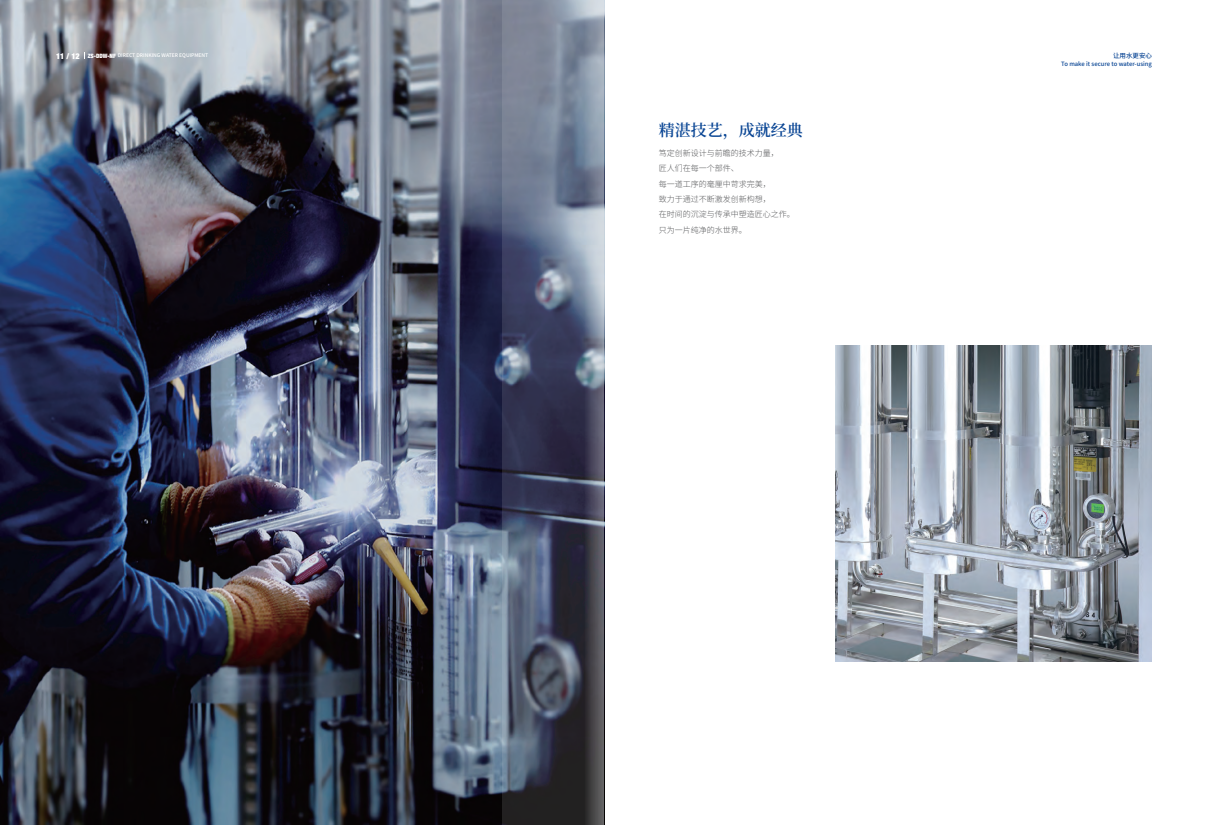
<style>
.page{position:relative;width:1208px;height:825px;background:#fff}
.page>*{position:absolute;margin:0;border:0;box-sizing:border-box;transform-origin:0 0}
.t1{font:16px "Source Han Serif SC";color:#094594}
.t2{font:300 8px/15.3px "Source Han Sans SC";color:#57585a}
.t3{font:900 expanded 8px "Helvetica Neue LT";color:#fff}
.t4{font:500 6.5px "Source Han Sans CN";color:#094594}
.t5{font:900 expanded 6px "Helvetica Neue LT";color:#fff}
.t6{font:5.9px "Source Han Sans CN";color:#094594}
.t7{font:500 5px "Source Han Sans CN";color:#fff}
</style>
<div class="page">
<img style="left:0;top:0;width:502px;height:825px">
<svg style="left:502px;top:0;width:102px;height:825px;background:#585f72"></svg>
<img style="left:836px;top:345px;width:316px;height:316px">
<p class="t3" style="left:56px;top:51px;width:25px">11 / 12</p>
<p class="t7" style="left:118px;top:53px;width:92px">DIRECT DRINKING WATER EQUIPMENT</p>
<p class="t5" style="left:88px;top:52px;width:30px">ZS-DDW-NF</p>
<h1 class="t1" style="left:659px;top:122px;width:145px">精湛技艺 成就经典</h1>
<h1 class="t1" style="left:723px;top:122px;width:17px">，</h1>
<p class="t2" style="left:659px;top:145px;width:137px">笃定创新设计与前瞻的技术力量，<br>匠人们在每一个部件、<br>每一道工序的毫厘中苛求完美，<br>致力于通过不断激发创新构想，<br>在时间的沉淀与传承中塑造匠心之作。只为一片纯净的水世界。</p>
<p class="t4" style="left:1113px;top:52px;width:40px">让用水更安心</p>
<p class="t6" style="left:1061px;top:60px;width:92px">To make it secure to water-using</p>
</div>
